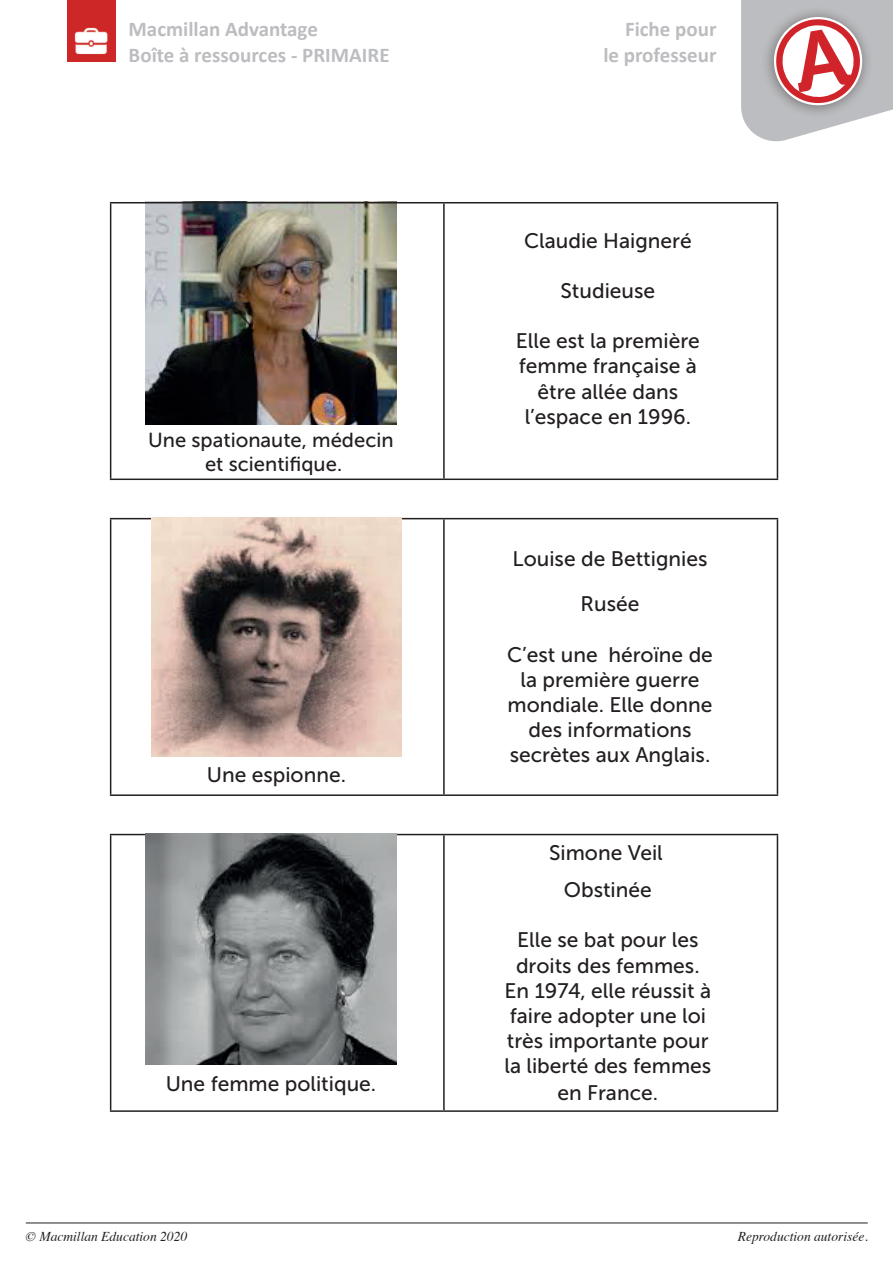
<style>
.page{position:relative;width:893px;height:1263px;background:#fff}
.page>*{position:absolute;margin:0;border:0;box-sizing:border-box;transform-origin:0 0}
.t1{font:21px/25.2px "Museo Sans 500";color:#231f20;text-align:center}
.t2{font:700 21px/25.2px "Calibri";color:#bcbdc0}
.t3{font:20.25px/24.3px "Museo Sans 500";color:#231f20;text-align:center}
.t4{font:italic 13.5px "Times";color:#231f20}
</style>
<div class="page">
<hr style="left:26px;top:1222px;width:842px;height:1px;background:#231f20">
<img style="left:68px;top:0;width:47px;height:61px">
<hr style="left:110px;top:834px;width:334px;height:1px;background:#231f20">
<hr style="left:110px;top:835px;width:1px;height:275px;background:#231f20">
<hr style="left:444px;top:834px;width:334px;height:1px;background:#231f20">
<hr style="left:443px;top:835px;width:2px;height:275px;background:#231f20">
<hr style="left:777px;top:835px;width:1px;height:275px;background:#231f20">
<hr style="left:110px;top:1110px;width:334px;height:2px;background:#231f20">
<hr style="left:444px;top:1110px;width:334px;height:2px;background:#231f20">
<hr style="left:110px;top:518px;width:334px;height:1px;background:#231f20">
<hr style="left:110px;top:519px;width:1px;height:275px;background:#231f20">
<hr style="left:444px;top:518px;width:334px;height:1px;background:#231f20">
<hr style="left:443px;top:519px;width:2px;height:275px;background:#231f20">
<hr style="left:777px;top:519px;width:1px;height:275px;background:#231f20">
<hr style="left:110px;top:794px;width:334px;height:2px;background:#231f20">
<hr style="left:444px;top:794px;width:334px;height:2px;background:#231f20">
<img style="left:146px;top:203px;width:250px;height:221px">
<img style="left:151px;top:518px;width:251px;height:238px">
<img style="left:146px;top:834px;width:250px;height:230px">
<hr style="left:110px;top:202px;width:334px;height:1px;background:#231f20">
<hr style="left:110px;top:203px;width:1px;height:275px;background:#231f20">
<hr style="left:444px;top:202px;width:334px;height:1px;background:#231f20">
<hr style="left:443px;top:203px;width:2px;height:275px;background:#231f20">
<hr style="left:777px;top:203px;width:1px;height:275px;background:#231f20">
<hr style="left:110px;top:478px;width:334px;height:2px;background:#231f20">
<hr style="left:444px;top:478px;width:334px;height:2px;background:#231f20">
<svg style="left:741px;top:0;width:152px;height:142px"></svg>
<p class="t2" style="left:129px;top:17px;width:262px">Macmillan Advantage<br>Boîte à ressources - PRIMAIRE</p>
<p class="t2" style="left:603px;top:17px;width:115px;text-align:right">Fiche pour<br>le professeur</p>
<p class="t1" style="left:524px;top:228px;width:169px">Claudie Haigneré</p>
<p class="t3" style="left:148px;top:428px;width:247px">Une spationaute, médecin et scientifique.</p>
<p class="t1" style="left:207px;top:762px;width:141px">Une espionne.</p>
<p class="t1" style="left:166px;top:1071px;width:212px">Une femme politique.</p>
<p class="t1" style="left:561px;top:278px;width:96px">Studieuse</p>
<p class="t1" style="left:516px;top:328px;width:185px">Elle est la première femme française à être allée dans l’espace en 1996.</p>
<p class="t1" style="left:513px;top:547px;width:196px">Louise de Bettignies</p>
<p class="t1" style="left:581px;top:591px;width:60px">Rusée</p>
<p class="t1" style="left:507px;top:642px;width:207px">C’est une héroïne de la première guerre mondiale. Elle donne des informations secrètes aux Anglais.</p>
<p class="t1" style="left:549px;top:840px;width:115px">Simone Veil</p>
<p class="t1" style="left:564px;top:877px;width:89px">Obstinée</p>
<p class="t1" style="left:504px;top:927px;width:208px">Elle se bat pour les droits des femmes.<br>En 1974, elle réussit à faire adopter une loi très importante pour la liberté des femmes en France.</p>
<p class="t4" style="left:26px;top:1225px;width:163px">© Macmillan Education 2020</p>
<p class="t4" style="left:738px;top:1225px;width:131px">Reproduction autorisée.</p>
</div>
